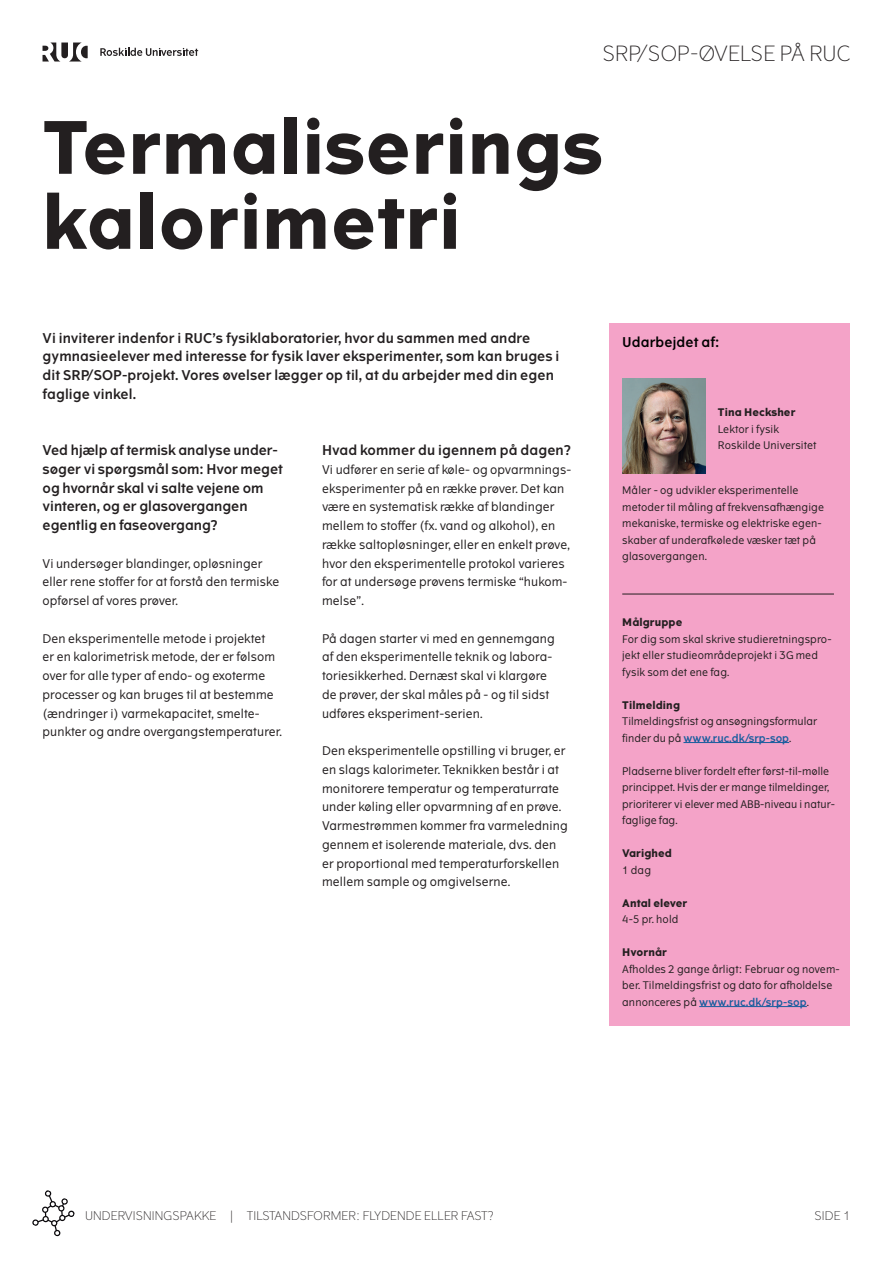
<style>
.page{position:relative;width:893px;height:1263px;background:#fff}
.page>*{position:absolute;margin:0;border:0;box-sizing:border-box;transform-origin:0 0}
.Overskrift{font:700 72px "The Wave";letter-spacing:.01em;color:#231f20}
.t1{font:300 21px "The Wave";letter-spacing:.01em;color:#231f20}
.Underoverskrift{font:13.5px/18.8px "The Wave D Bd";letter-spacing:.01em;color:#231f20}
.Brødtekst_FAKTABOKS{font:13.5px "The Wave D Bd";letter-spacing:.01em;color:#000}
.Brødtekst{font:12px/18.8px "The Wave";letter-spacing:.01em;color:#231f20}
.t2{font:300 12px "The Wave";letter-spacing:.01em;color:#231f20}
.Brødtekst_FAKTABOKS-2{font:10.5px/16.5px "The Wave";letter-spacing:.01em;color:#231f20}
.Brødtekst_FAKTABOKS-3{font:700 10.5px "The Wave";letter-spacing:.01em;color:#231f20}
.s1{font-family:"The Wave D Bd";color:#175d9e}
</style>
<div class="page">
<div style="left:609px;top:324px;width:241px;height:702px;background:#f4a3c8"></div>
<img style="left:622px;top:379px;width:83px;height:94px">
<hr style="left:622px;top:594px;width:212px;height:1px;background:#231f20">
<hr style="left:683px;top:742px;width:106px;height:1px;background:#175d9e">
<hr style="left:699px;top:1006px;width:108px;height:1px;background:#175d9e">
<svg style="left:32px;top:1190px;width:43px;height:47px"></svg>
<svg style="left:43px;top:43px;width:45px;height:19px"></svg>
<svg style="left:100px;top:48px;width:98px;height:8px"></svg>
<h2 class="t1" style="left:602px;top:40px;width:250px">SRP/SOP-ØVELSE PÅ RUC</h2>
<p class="Overskrift" style="left:43px;top:102px;width:562px">Termaliserings</p>
<p class="Overskrift" style="left:43px;top:177px;width:420px">kalorimetri</p>
<p class="Underoverskrift" style="left:43px;top:328px;width:518px">Vi inviterer indenfor i RUC’s fysiklaboratorier, hvor du sammen med andre gymnasieelever med interesse for fysik laver eksperimenter, som kan bruges i dit SRP/SOP-projekt. Vores øvelser lægger op til, at du arbejder med din egen faglige vinkel.</p>
<p class="Underoverskrift" style="left:43px;top:441px;width:242px">Ved hjælp af termisk analyse under&shy;søger vi spørgsmål som: Hvor meget og hvornår skal vi salte vejene om vinteren, og er glasovergangen egentlig en faseovergang?</p>
<p class="Brødtekst" style="left:43px;top:554px;width:238px">Vi undersøger blandinger, opløsninger eller rene stoffer for at forstå den termiske opførsel af vores prøver.</p>
<p class="Brødtekst" style="left:43px;top:629px;width:241px">Den eksperimentelle metode i projektet<br>er en kalorimetrisk metode, der er følsom over for alle typer af endo- og exoterme processer og kan bruges til at bestemme (ændringer i) varmekapacitet, smelte&shy;punkter og andre overgangstemperaturer.</p>
<p class="Underoverskrift" style="left:322px;top:441px;width:251px">Hvad kommer du igennem på dagen?</p>
<p class="Brødtekst" style="left:322px;top:460px;width:251px">Vi udfører en serie af køle- og opvarmnings&shy;eksperimenter på en række prøver. Det kan være en systematisk række af blandinger mellem to stoffer (fx. vand og alkohol), en række saltopløsninger, eller en enkelt prøve, hvor den eksperimentelle protokol varieres for at undersøge prøvens termiske “hukom&shy;melse”.</p>
<p class="Brødtekst" style="left:322px;top:629px;width:234px">På dagen starter vi med en gennemgang af den eksperimentelle teknik og labora&shy;toriesikkerhed. Dernæst skal vi klargøre de prøver, der skal måles på - og til sidst udføres eksperiment-serien.</p>
<p class="Brødtekst" style="left:322px;top:741px;width:247px">Den eksperimentelle opstilling vi bruger, er en slags kalorimeter. Teknikken består i at monitorere temperatur og temperaturrate under køling eller opvarmning af en prøve.<br>Varmestrømmen kommer fra varmeledning gennem et isolerende materiale, dvs. den er proportional med temperaturforskellen mellem sample og omgivelserne.</p>
<p class="Brødtekst_FAKTABOKS" style="left:622px;top:334px;width:99px">Udarbejdet af:</p>
<p class="Brødtekst_FAKTABOKS-3" style="left:718px;top:406px;width:79px">Tina Hecksher</p>
<p class="Brødtekst_FAKTABOKS-2" style="left:718px;top:421px;width:63px">Lektor i fysik</p>
<p class="Brødtekst_FAKTABOKS-2" style="left:718px;top:437px;width:100px">Roskilde Universitet</p>
<p class="Brødtekst_FAKTABOKS-2" style="left:622px;top:482px;width:203px">Måler - og udvikler eksperimentelle metoder til måling af frekvensafhængige mekaniske, termiske og elektriske egen&shy;skaber af underafkølede væsker tæt på glasovergangen.</p>
<p class="Brødtekst_FAKTABOKS-3" style="left:622px;top:616px;width:62px">Målgruppe</p>
<p class="Brødtekst_FAKTABOKS-2" style="left:622px;top:631px;width:211px">For dig som skal skrive studieretningspro&shy;jekt eller studieområdeprojekt i 3G med fysik som det ene fag.</p>
<p class="Brødtekst_FAKTABOKS-3" style="left:622px;top:698px;width:59px">Tilmelding</p>
<p class="Brødtekst_FAKTABOKS-2" style="left:622px;top:713px;width:196px">Tilmeldingsfrist og ansøgningsformular finder du på <span class="s1">www.ruc.dk/srp-sop</span>.</p>
<p class="Brødtekst_FAKTABOKS-2" style="left:622px;top:763px;width:214px">Pladserne bliver fordelt efter først-til-mølle princippet. Hvis der er mange tilmeldinger, prioriterer vi elever med ABB-niveau i natur&shy;faglige fag.</p>
<p class="Brødtekst_FAKTABOKS-3" style="left:622px;top:847px;width:51px">Varighed</p>
<p class="Brødtekst_FAKTABOKS-2" style="left:622px;top:862px;width:30px">1 dag</p>
<p class="Brødtekst_FAKTABOKS-3" style="left:622px;top:896px;width:67px">Antal elever</p>
<p class="Brødtekst_FAKTABOKS-2" style="left:622px;top:911px;width:58px">4-5 pr. hold</p>
<p class="Brødtekst_FAKTABOKS-3" style="left:622px;top:946px;width:46px">Hvornår</p>
<p class="Brødtekst_FAKTABOKS-2" style="left:622px;top:961px;width:219px">Afholdes 2 gange årligt: Februar og novem&shy;ber. Tilmeldingsfrist og dato for afholdelse annonceres på <span class="s1">www.ruc.dk/srp-sop</span>.</p>
<p class="t2" style="left:85px;top:1208px;width:410px">UNDERVISNINGSPAKKE | TILSTANDSFORMER: FLYDENDE ELLER FAST?</p>
<p class="t2" style="left:814px;top:1208px;width:38px">SIDE 1</p>
</div>
